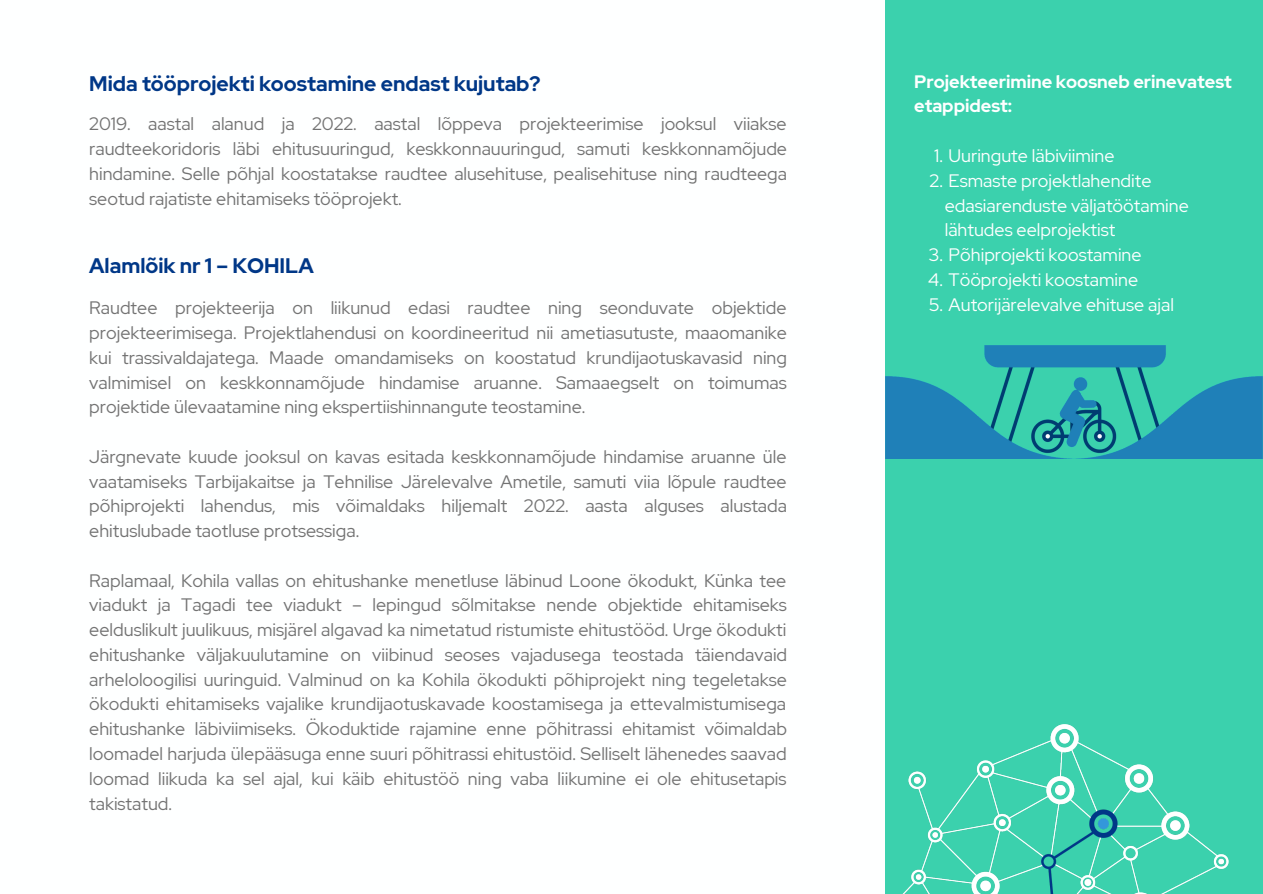
<style>
.page{position:relative;width:1263px;height:894px;background:#fff}
.page>*{position:absolute;margin:0;border:0;box-sizing:border-box;transform-origin:0 0}
.t1{font:700 21px "Red Hat Display";color:#003787}
.t2{font:18px/24.8px "Red Hat Display";color:#737373;text-align:justify}
.t3{font:18px/24.8px "Red Hat Display";color:#feffff}
.t4{font:700 18px/24.8px "Red Hat Display";color:#feffff}
</style>
<div class="page">
<div style="left:885px;top:0;width:378px;height:893px;background:#3bd1ad"></div>
<img style="left:903px;top:724px;width:326px;height:169px">
<img style="left:885px;top:345px;width:378px;height:113px">
<p class="t1" style="left:89px;top:69px;width:453px">Mida tööprojekti koostamine endast kujutab?</p>
<p class="t2" style="left:89px;top:111px;width:699px">2019. aastal alanud ja 2022. aastal lõppeva projekteerimise jooksul viiakse raudteekoridoris läbi ehitusuuringud, keskkonnauuringud, samuti keskkonnamõjude hindamine. Selle põhjal koostatakse raudtee alusehituse, pealisehituse ning raudteega seotud rajatiste ehitamiseks tööprojekt.</p>
<p class="t1" style="left:89px;top:251px;width:226px">Alamlõik nr 1 – KOHILA</p>
<p class="t2" style="left:89px;top:295px;width:699px">Raudtee projekteerija on liikunud edasi raudtee ning seonduvate objektide projekteerimisega. Projektlahendusi on koordineeritud nii ametiasutuste, maaomanike kui trassivaldajatega. Maade omandamiseks on koostatud krundijaotuskavasid ning valmimisel on keskkonnamõjude hindamise aruanne. Samaaegselt on toimumas projektide ülevaatamine ning ekspertiishinnangute teostamine.</p>
<p class="t2" style="left:89px;top:444px;width:699px">Järgnevate kuude jooksul on kavas esitada keskkonnamõjude hindamise aruanne üle vaatamiseks Tarbijakaitse ja Tehnilise Järelevalve Ametile, samuti viia lõpule raudtee põhiprojekti lahendus, mis võimaldaks hiljemalt 2022. aasta alguses alustada ehituslubade taotluse protsessiga.</p>
<p class="t2" style="left:89px;top:567px;width:699px">Raplamaal, Kohila vallas on ehitushanke menetluse läbinud Loone ökodukt, Künka tee viadukt ja Tagadi tee viadukt – lepingud sõlmitakse nende objektide ehitamiseks eelduslikult juulikuus, misjärel algavad ka nimetatud ristumiste ehitustööd. Urge ökodukti ehitushanke väljakuulutamine on viibinud seoses vajadusega teostada täiendavaid arheloloogilisi uuringuid. Valminud on ka Kohila ökodukti põhiprojekt ning tegeletakse ökodukti ehitamiseks vajalike krundijaotuskavade koostamisega ja ettevalmistumisega ehitushanke läbiviimiseks. Ökoduktide rajamine enne põhitrassi ehitamist võimaldab loomadel harjuda ülepääsuga enne suuri põhitrassi ehitustöid. Selliselt lähenedes saavad loomad liikuda ka sel ajal, kui käib ehitustöö ning vaba liikumine ei ole ehitusetapis takistatud.</p>
<p class="t4" style="left:914px;top:69px;width:319px">Projekteerimine koosneb erinevatest etappidest:</p>
<p class="t3" style="left:934px;top:143px;width:182px">1. Uuringute läbiviimine</p>
<p class="t3" style="left:945px;top:168px;width:246px;text-indent:-15px">2. Esmaste projektlahendite edasiarenduste väljatöötamine lähtudes eelprojektist</p>
<p class="t3" style="left:929px;top:242px;width:214px">3. Põhiprojekti koostamine</p>
<p class="t3" style="left:928px;top:267px;width:211px">4. Tööprojekti koostamine</p>
<p class="t3" style="left:929px;top:292px;width:246px">5. Autorijärelevalve ehituse ajal</p>
</div>
